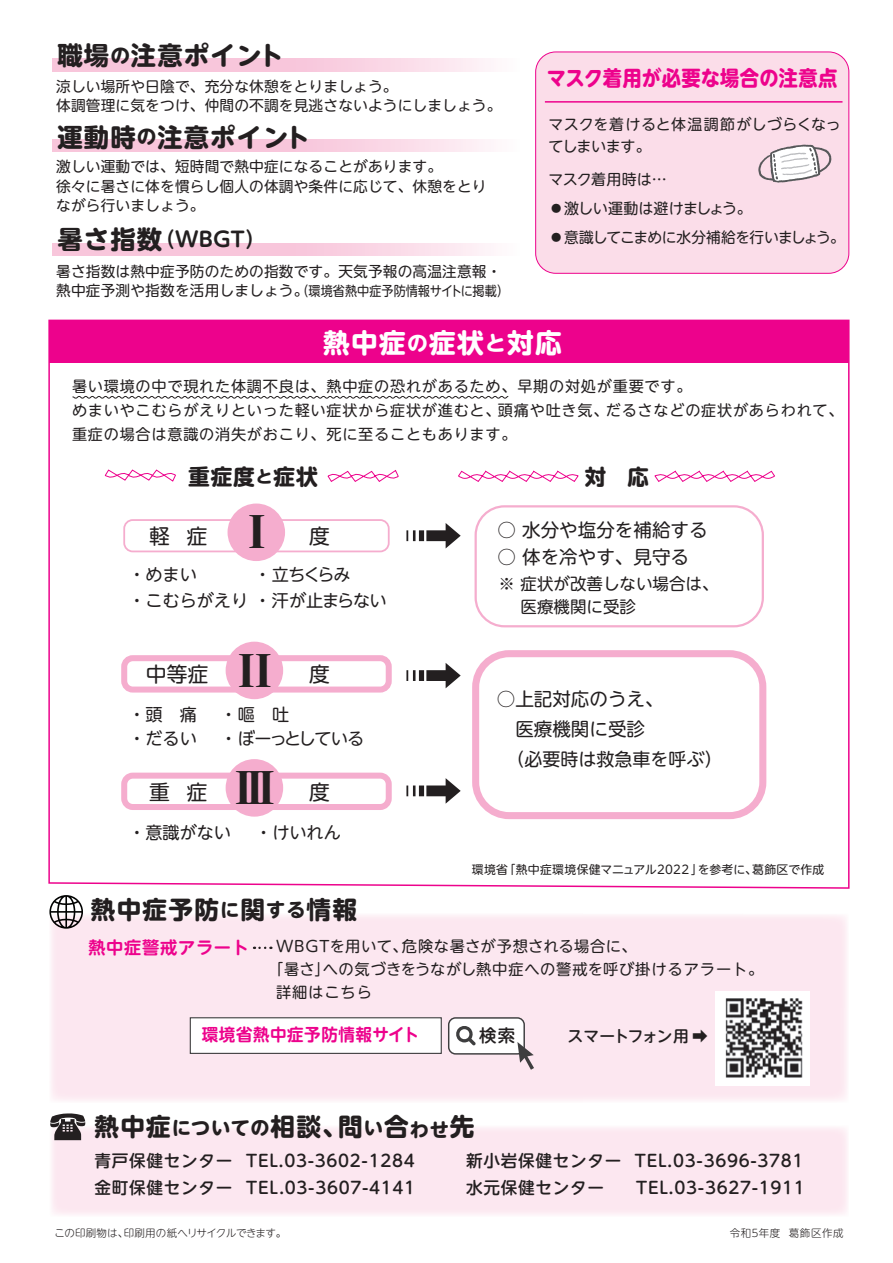
<style>
.page{position:relative;width:893px;height:1263px;background:#fff}
.page>*{position:absolute;margin:0;border:0;box-sizing:border-box;transform-origin:0 0}
.t1{font:700 26.7px "UD Shin M Go Pro";letter-spacing:.05em;color:#fff}
.t2{font:700 25.35px "UD Shin M Go Pro";letter-spacing:.04em;color:#231f20}
.t3{font:700 24.6px "UD Shin M Go Pro";letter-spacing:.05em;color:#231f20}
.t4{font:700 21.75px "UD Shin M Go Pro";color:#231f20}
.t5{font:700 21.45px "UD Shin M Go Pro";color:#231f20}
.t6{font:700 21px "UD Shin M Go Pro";letter-spacing:.02em;color:#ed028c;scale:.92 1}
.t7{font:20.7px "UD Shin M Go Pro";color:#231f20}
.t8{font:700 20.55px "UD Shin M Go Pro De";color:#231f20}
.t9{font:18.6px/30px "UD Shin M Go Pro";color:#231f20}
.t10{font:18px "UD Shin M Go Pro";color:#231f20}
.t11{font:500 17.4px "UD Shin M Go Pro";color:#231f20}
.t12{font:700 17.25px "UD Shin M Go Pro De";letter-spacing:.04em;color:#ed028c}
.t13{font:17.1px "UD Shin M Go Pro";color:#231f20}
.t14{font:17.1px/26px "UD Shin M Go Pro";letter-spacing:-.035em;color:#231f20}
.t15{font:700 17.1px "UD Shin M Go Pro De";letter-spacing:.03em;color:#ed028c}
.t16{font:17.1px "UD Shin M Go Pro";letter-spacing:-.075em;color:#231f20}
.t17{font:500 16.65px "UD Shin M Go Pro";letter-spacing:.04em;color:#231f20}
.t18{font:16.5px/22.5px "UD Shin M Go Pro";color:#231f20}
.t19{font:500 15.75px "UD Shin M Go Pro";letter-spacing:-.075em;color:#231f20}
.t20{font:15.3px "UD Shin M Go Pro";letter-spacing:.045em;color:#231f20}
.t21{font:15.15px/24.2px "UD Shin M Go Pro";letter-spacing:.05em;color:#231f20}
.t22{font:15px/22.5px "UD Shin M Go Pro";letter-spacing:.005em;color:#231f20}
.t23{font:15px "UD Shin M Go Pro";letter-spacing:-.02em;color:#231f20}
.t24{font:15px "UD Shin M Go Pro";letter-spacing:-.04em;color:#231f20}
.t25{font:14.7px/19.5px "UD Shin M Go Pro";letter-spacing:.01em;color:#231f20}
.t26{font:13.5px "UD Shin M Go Pro";color:#231f20;scale:.9 1}
.t27{font:11.85px "UD Shin M Go Pro";letter-spacing:.025em;color:#231f20}
.t28{font:300 10.5px "UD Shin M Go Pro";letter-spacing:-.01em;color:#231f20}
.t29{font:300 10.5px "UD Shin M Go Pro";letter-spacing:.05em;color:#231f20}
.s1{font-size:19.8px}
.s2{font-family:"UD Shin M Go Pro";font-size:25.35px}
.s3{font-size:14.7px}
.s4{font-size:20.85px}
.s5{font-size:16.95px}
.s6{font-family:"Matisse Pro EB";font-size:44.25px}
.s7{font-size:19.2px}
.s8{font-weight:400}
</style>
<div class="page">
<svg style="left:52px;top:139px;width:439px;height:12px;background:#f9cfe0"></svg>
<svg style="left:52px;top:59px;width:439px;height:12px;background:#f9cfe0"></svg>
<svg style="left:52px;top:243px;width:439px;height:12px;background:#f9cfe0"></svg>
<svg style="left:48px;top:319px;width:802px;height:570px"></svg>
<div style="left:49px;top:320px;width:800px;height:43px;background:#ed028c"></div>
<svg style="left:105px;top:470px;width:71px;height:11px"></svg>
<svg style="left:328px;top:470px;width:71px;height:12px"></svg>
<svg style="left:458px;top:471px;width:120px;height:11px"></svg>
<svg style="left:655px;top:471px;width:120px;height:11px"></svg>
<div style="left:123px;top:519px;width:267px;height:33px;border:2px solid #f5adce;border-radius:9px"></div>
<div style="left:228px;top:503px;width:57px;height:58px;background:#f5adce;border-radius:50%"></div>
<svg style="left:406px;top:523px;width:55px;height:25px"></svg>
<div style="left:121px;top:655px;width:271px;height:37px;border:6px solid #f5adce;border-radius:9px"></div>
<div style="left:226px;top:642px;width:57px;height:57px;background:#f5adce;border-radius:50%"></div>
<svg style="left:406px;top:663px;width:55px;height:25px"></svg>
<div style="left:121px;top:773px;width:271px;height:37px;border:6px solid #f5adce;border-radius:9px"></div>
<div style="left:472px;top:650px;width:294px;height:169px;border:7px solid #f5adce;border-radius:33px"></div>
<div style="left:226px;top:759px;width:57px;height:58px;background:#f5adce;border-radius:50%"></div>
<svg style="left:406px;top:778px;width:55px;height:26px"></svg>
<div style="left:536px;top:52px;width:313px;height:221px;background:#fbdde9;border-radius:20px"></div>
<div style="left:535px;top:52px;width:314px;height:222px;border:1px solid #ed028c;border-radius:20px"></div>
<hr style="left:545px;top:101px;width:297px;height:2px;background:#ed028c">
<svg style="left:758px;top:145px;width:73px;height:38px"></svg>
<div style="left:51px;top:915px;width:691px;height:186px;background:#fce7f0"></div>
<svg style="left:50px;top:1113px;width:35px;height:27px"></svg>
<svg style="left:49px;top:895px;width:34px;height:34px"></svg>
<svg style="left:254px;top:947px;width:17px;height:2px"></svg>
<img style="left:716px;top:991px;width:87px;height:95px">
<div style="left:190px;top:1017px;width:252px;height:37px;background:#fff;border:1px solid #3e3e3f"></div>
<div style="left:449px;top:1018px;width:75px;height:36px;background:#fff;border-radius:7px"></div>
<div style="left:448px;top:1017px;width:77px;height:37px;border:1px solid #3e3e3f;border-radius:7px"></div>
<svg style="left:456px;top:1026px;width:20px;height:19px"></svg>
<svg style="left:517px;top:1042px;width:17px;height:28px"></svg>
<svg style="left:72px;top:396px;width:437px;height:3px"></svg>
<div style="left:475px;top:505px;width:289px;height:122px;border:2px solid #f5adce;border-radius:29px"></div>
<h2 class="t2" style="left:57px;top:35px;width:228px">職場<span class="s1">の</span>注意ポイント</h2>
<p class="t25" style="left:56px;top:76px;width:447px">涼しい場所や日陰で、充分な休憩をとりましょう。<br>体調管理に気をつけ、仲間の不調を見逃さないようにしましょう。</p>
<h2 class="t2" style="left:57px;top:116px;width:254px">運動時<span class="s1">の</span>注意ポイント</h2>
<p class="t25" style="left:56px;top:156px;width:432px">激しい運動では、短時間で熱中症になることがあります。<br>徐々に暑さに体を慣らし個人の体調や条件に応じて、休憩をとりながら行いましょう。</p>
<h3 class="t8" style="left:57px;top:223px;width:210px"><span class="s2">暑さ指数</span>（WBGT）</h3>
<p class="t25" style="left:56px;top:260px;width:447px">暑さ指数は熱中症予防のための指数です。天気予報の高温注意報・</p>
<p class="t26" style="left:56px;top:279px;width:505px"><span class="s3">熱中症予測や指数を活用しましょう。</span>（環境省熱中症予防情報サイトに掲載）</p>
<h3 class="t6" style="left:547px;top:61px;width:318px">マスク着用が必要な場合の注意点</h3>
<p class="t22" style="left:548px;top:112px;width:294px">マスクを着けると体温調節がしづらくなってしまいます。</p>
<p class="t23" style="left:548px;top:167px;width:120px">マスク着用時は…</p>
<p class="t23" style="left:549px;top:197px;width:204px">●激しい運動は避けましょう。</p>
<p class="t24" style="left:549px;top:225px;width:298px">●意識してこまめに水分補給を行いましょう。</p>
<h1 class="t1" style="left:323px;top:321px;width:240px">熱中症<span class="s4">の</span>症状<span class="s4">と</span>対応</h1>
<p class="t21" style="left:72px;top:373px;width:773px">暑い環境の中で現れた体調不良は、熱中症の恐れがあるため、早期の対処が重要です。<br>めまいやこむらがえりといった軽い症状から症状が進むと、頭痛や吐き気、だるさなどの症状があらわれて、重症の場合は意識の消失がおこり、死に至ることもあります。</p>
<h3 class="t4" style="left:188px;top:458px;width:131px">重症度<span class="s5">と</span>症状</h3>
<h3 class="t5" style="left:585px;top:459px;width:66px">対　応</h3>
<p class="t9" style="left:497px;top:514px;width:212px">○ 水分や塩分を補給する</p>
<p class="t9" style="left:497px;top:541px;width:193px">○ 体を冷やす、見守る</p>
<h3 class="t7" style="left:149px;top:519px;width:182px">軽 症<span class="s6">Ⅰ</span>度</h3>
<p class="t13" style="left:128px;top:560px;width:70px">・めまい</p>
<p class="t14" style="left:128px;top:560px;width:260px;text-indent:126px">・ 立ちくらみ<br>・こむらがえり・ 汗が止まらない</p>
<p class="t18" style="left:498px;top:572px;width:221px">※ 症状が改善しない場合は、　 医療機関に受診</p>
<h3 class="t7" style="left:146px;top:657px;width:185px">中等症 <span class="s6">Ⅱ</span> 度</h3>
<p class="t13" style="left:128px;top:701px;width:70px">・頭　痛</p>
<p class="t13" style="left:220px;top:701px;width:71px">・ 嘔　吐</p>
<p class="t13" style="left:128px;top:725px;width:70px">・だるい</p>
<p class="t16" style="left:220px;top:725px;width:145px">・ ぼーっとしている</p>
<h3 class="t7" style="left:149px;top:775px;width:182px">重 症<span class="s6">Ⅲ</span> 度</h3>
<p class="t13" style="left:128px;top:819px;width:104px">・意識がない</p>
<p class="t13" style="left:255px;top:819px;width:87px">・けいれん</p>
<h3 class="t3" style="left:91px;top:890px;width:268px">熱中症予防<span class="s7">に</span>関<span class="s7">する</span>情報</h3>
<p class="t9" style="left:497px;top:683px;width:168px">○上記対応のうえ、　医療機関に受診</p>
<p class="t10" style="left:506px;top:745px;width:217px">（必要時は救急車を呼ぶ）</p>
<p class="t27" style="left:472px;top:859px;width:354px">環境省「熱中症環境保健マニュアル2022」を参考に、葛飾区で作成</p>
<p class="t12" style="left:88px;top:933px;width:162px">熱中症警戒アラート</p>
<p class="t20" style="left:276px;top:934px;width:362px">WBGTを用いて、危険な暑さが予想される場合に、</p>
<p class="t20" style="left:268px;top:957px;width:497px">「暑さ」への気づきをうながし熱中症への警戒を呼び掛けるアラート。</p>
<p class="t20" style="left:276px;top:980px;width:98px">詳細はこちら</p>
<p class="t15" style="left:202px;top:1021px;width:219px">環境省熱中症予防情報サイト</p>
<p class="t11" style="left:479px;top:1021px;width:38px">検索</p>
<p class="t19" style="left:568px;top:1023px;width:142px">スマートフォン用 <span class="s8">➡</span></p>
<h3 class="t3" style="left:94px;top:1106px;width:381px">熱中症<span class="s7">についての</span>相談、問<span class="s7">い</span>合<span class="s7">わせ</span>先</h3>
<p class="t17" style="left:95px;top:1147px;width:322px">青戸保健センター TEL.03-3602-1284</p>
<p class="t17" style="left:466px;top:1147px;width:339px">新小岩保健センター TEL.03-3696-3781</p>
<p class="t17" style="left:95px;top:1174px;width:322px">金町保健センター TEL.03-3607-4141</p>
<p class="t17" style="left:466px;top:1174px;width:139px">水元保健センター</p>
<p class="t17" style="left:636px;top:1174px;width:188px">TEL.03-3627-1911　</p>
<p class="t28" style="left:54px;top:1225px;width:234px">この印刷物は、印刷用の紙へリサイクルできます。</p>
<p class="t29" style="left:730px;top:1225px;width:115px">令和５年度 葛飾区作成</p>
</div>
